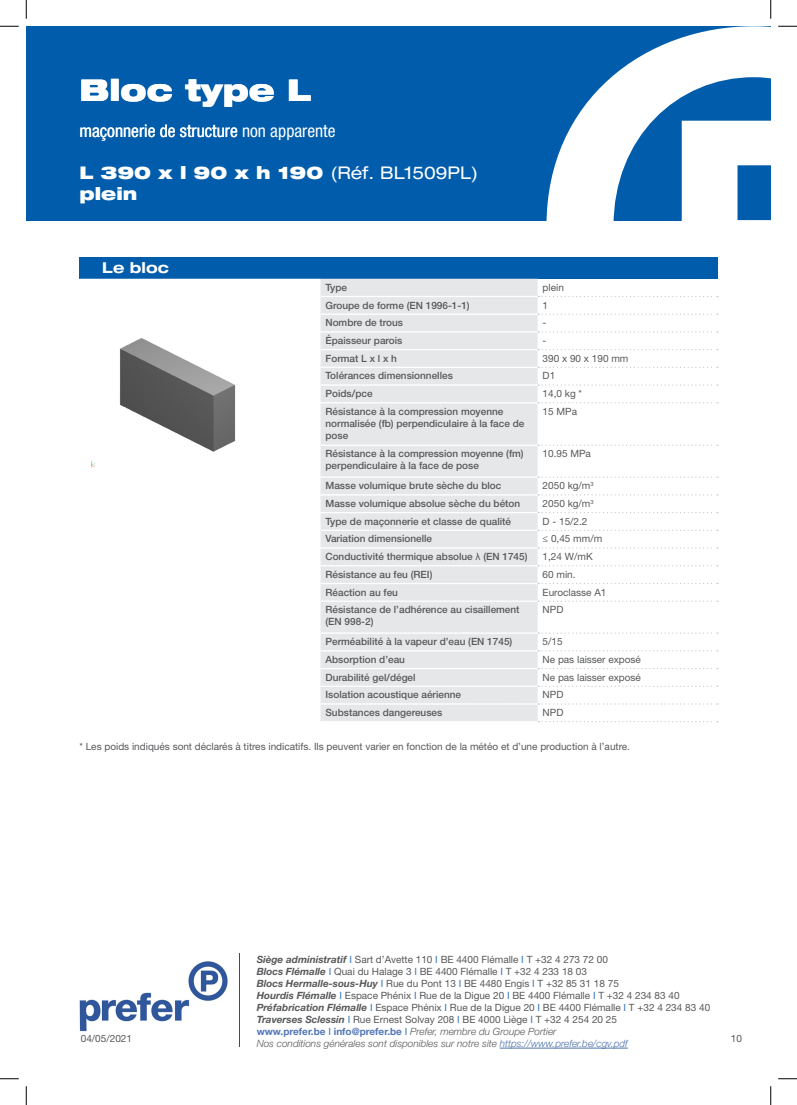
<style>
.page{position:relative;width:797px;height:1105px;background:#fff}
.page>*{position:absolute;margin:0;border:0;box-sizing:border-box;transform-origin:0 0}
.Titre{font:900 expanded 30px "Helvetica Neue LT Std";color:#fff}
.Titre-2{font:condensed 17.5px "Helvetica Neue LT Std";color:#fff}
.Titre_-_Sous_titre{font:expanded 17.5px "Helvetica Neue LT Std";color:#fff}
.Titre_-_Sous_titre-2{font:900 expanded 17.5px "Helvetica Neue LT Std";color:#fff}
.TABLEAU_-_titre{font:700 expanded 15px "Helvetica Neue LT Std";color:#fff}
.TABLEAU_Body{font:10px/12px "Helvetica Neue LT Std";color:#57585a}
.TABLEAU_medium{font:500 10px/12px "Helvetica Neue LT Std";color:#57585a}
.s1{font-weight:900}
.s2{font-family:"Arial";font-weight:400}
.s3{font-weight:700;font-style:italic}
.s4{color:#2f71b7}
.s5{font-weight:700;color:#5176b7}
.s6{font-weight:300;font-style:italic}
.s7{font-weight:300;font-style:italic;color:#4d72ac}
</style>
<div class="page">
<div style="left:26px;top:26px;width:744px;height:195px;background:#015dab"></div>
<svg style="left:574px;top:26px;width:196px;height:378px;fill:#fff"></svg>
<hr style="left:500px;top:1048px;width:128px;height:1px;background:#4d72ac">
<img style="left:79px;top:961px;width:149px;height:71px">
<div style="left:79px;top:257px;width:638px;height:22px;background:#015dab"></div>
<svg style="left:537px;top:334px;width:180px;height:389px"></svg>
<div style="left:320px;top:279px;width:217px;height:442px;background:#e6e7e9"></div>
<svg style="left:321px;top:121px;width:449px;height:213px"></svg>
<svg style="left:321px;top:349px;width:397px;height:1px"></svg>
<svg style="left:321px;top:367px;width:397px;height:1px"></svg>
<svg style="left:321px;top:384px;width:397px;height:2px"></svg>
<svg style="left:321px;top:402px;width:397px;height:1px"></svg>
<svg style="left:321px;top:445px;width:397px;height:1px"></svg>
<svg style="left:321px;top:477px;width:397px;height:1px"></svg>
<svg style="left:321px;top:494px;width:397px;height:1px"></svg>
<svg style="left:321px;top:512px;width:397px;height:1px"></svg>
<svg style="left:321px;top:530px;width:397px;height:1px"></svg>
<svg style="left:321px;top:547px;width:397px;height:2px"></svg>
<svg style="left:321px;top:565px;width:397px;height:1px"></svg>
<svg style="left:321px;top:583px;width:397px;height:1px"></svg>
<svg style="left:321px;top:601px;width:397px;height:1px"></svg>
<svg style="left:321px;top:632px;width:397px;height:2px"></svg>
<svg style="left:321px;top:650px;width:397px;height:1px"></svg>
<svg style="left:321px;top:668px;width:397px;height:1px"></svg>
<svg style="left:321px;top:686px;width:397px;height:1px"></svg>
<svg style="left:321px;top:703px;width:397px;height:2px"></svg>
<svg style="left:537px;top:721px;width:181px;height:1px"></svg>
<img style="left:91px;top:338px;width:145px;height:130px">
<svg style="left:0;top:25px;width:19px;height:2px"></svg>
<svg style="left:778px;top:25px;width:19px;height:2px"></svg>
<svg style="left:0;top:1078px;width:19px;height:1px"></svg>
<svg style="left:778px;top:1078px;width:19px;height:1px"></svg>
<svg style="left:25px;top:0;width:2px;height:19px"></svg>
<svg style="left:25px;top:1086px;width:2px;height:19px"></svg>
<svg style="left:770px;top:0;width:1px;height:19px"></svg>
<svg style="left:770px;top:1086px;width:1px;height:19px"></svg>
<p class="Titre" style="left:79px;top:70px;width:233px">Bloc type L</p>
<p class="Titre-2" style="left:79px;top:121px;width:258px">maçonnerie de structure non apparente</p>
<p class="Titre_-_Sous_titre" style="left:79px;top:162px;width:400px"><span class="s1">L 390 x l 90 x h 190</span> (Réf. BL1509PL)</p>
<p class="Titre_-_Sous_titre-2" style="left:79px;top:182px;width:59px">plein</p>
<p class="TABLEAU_-_titre" style="left:102px;top:258px;width:68px">Le bloc</p>
<p class="TABLEAU_medium" style="left:325px;top:281px;width:23px">Type</p>
<p class="TABLEAU_Body" style="left:542px;top:281px;width:23px">plein</p>
<p class="TABLEAU_medium" style="left:325px;top:299px;width:146px">Groupe de forme (EN 1996-1-1)</p>
<p class="TABLEAU_Body" style="left:542px;top:299px;width:7px">1</p>
<p class="TABLEAU_medium" style="left:325px;top:317px;width:79px">Nombre de trous</p>
<p class="TABLEAU_Body" style="left:542px;top:317px;width:5px">-</p>
<p class="TABLEAU_medium" style="left:325px;top:334px;width:78px">Épaisseur parois</p>
<p class="TABLEAU_Body" style="left:542px;top:334px;width:5px">-</p>
<p class="TABLEAU_medium" style="left:325px;top:352px;width:73px">Format L x l x h</p>
<p class="TABLEAU_Body" style="left:542px;top:352px;width:87px">390 x 90 x 190 mm</p>
<p class="TABLEAU_medium" style="left:325px;top:370px;width:129px">Tolérances dimensionnelles</p>
<p class="TABLEAU_Body" style="left:542px;top:370px;width:14px">D1</p>
<p class="TABLEAU_medium" style="left:325px;top:387px;width:49px">Poids/pce</p>
<p class="TABLEAU_Body" style="left:542px;top:387px;width:41px">14,0 kg *</p>
<p class="TABLEAU_medium" style="left:325px;top:405px;width:200px">Résistance à la compression moyenne normalisée (fb) perpendiculaire à la face de pose</p>
<p class="TABLEAU_Body" style="left:542px;top:405px;width:36px">15 MPa</p>
<p class="TABLEAU_medium" style="left:325px;top:448px;width:200px">Résistance à la compression moyenne (fm) perpendiculaire à la face de pose</p>
<p class="TABLEAU_Body" style="left:542px;top:448px;width:50px">10.95 MPa</p>
<p class="TABLEAU_medium" style="left:325px;top:480px;width:177px">Masse volumique brute sèche du bloc</p>
<p class="TABLEAU_Body" style="left:542px;top:480px;width:53px">2050 kg/m<sup>3</sup></p>
<p class="TABLEAU_medium" style="left:325px;top:497px;width:196px">Masse volumique absolue sèche du béton</p>
<p class="TABLEAU_Body" style="left:542px;top:497px;width:53px">2050 kg/m<sup>3</sup></p>
<p class="TABLEAU_medium" style="left:325px;top:515px;width:187px">Type de maçonnerie et classe de qualité</p>
<p class="TABLEAU_Body" style="left:542px;top:515px;width:46px">D - 15/2.2</p>
<p class="TABLEAU_medium" style="left:325px;top:533px;width:108px">Variation dimensionelle</p>
<p class="TABLEAU_Body" style="left:542px;top:533px;width:61px">≤ 0,45 mm/m</p>
<p class="TABLEAU_medium" style="left:325px;top:551px;width:203px">Conductivité thermique absolue <span class="s2">λ</span> (EN 1745)</p>
<p class="TABLEAU_Body" style="left:542px;top:550px;width:52px">1,24 W/mK</p>
<p class="TABLEAU_medium" style="left:325px;top:568px;width:108px">Résistance au feu (REI)</p>
<p class="TABLEAU_Body" style="left:542px;top:568px;width:34px">60 min.</p>
<p class="TABLEAU_medium" style="left:325px;top:586px;width:74px">Réaction au feu</p>
<p class="TABLEAU_Body" style="left:542px;top:586px;width:65px">Euroclasse A1</p>
<p class="TABLEAU_medium" style="left:325px;top:604px;width:195px">Résistance de l’adhérence au cisaillement</p>
<p class="TABLEAU_medium" style="left:325px;top:616px;width:49px">(EN 998-2)</p>
<p class="TABLEAU_Body" style="left:542px;top:604px;width:22px">NPD</p>
<p class="TABLEAU_medium" style="left:325px;top:636px;width:188px">Perméabilité à la vapeur d’eau (EN 1745)</p>
<p class="TABLEAU_Body" style="left:542px;top:635px;width:22px">5/15</p>
<p class="TABLEAU_medium" style="left:325px;top:653px;width:81px">Absorption d’eau</p>
<p class="TABLEAU_Body" style="left:542px;top:653px;width:100px">Ne pas laisser exposé</p>
<p class="TABLEAU_medium" style="left:325px;top:671px;width:92px">Durabilité gel/dégel</p>
<p class="TABLEAU_Body" style="left:542px;top:671px;width:100px">Ne pas laisser exposé</p>
<p class="TABLEAU_medium" style="left:325px;top:689px;width:137px">Isolation acoustique aérienne</p>
<p class="TABLEAU_Body" style="left:542px;top:689px;width:22px">NPD</p>
<p class="TABLEAU_medium" style="left:325px;top:706px;width:118px">Substances dangereuses</p>
<p class="TABLEAU_Body" style="left:542px;top:706px;width:22px">NPD</p>
<p class="TABLEAU_Body" style="left:79px;top:740px;width:552px">* Les poids indiqués sont déclarés à titres indicatifs. Ils peuvent varier en fonction de la météo et d’une production à l’autre.</p>
<p class="TABLEAU_Body" style="left:81px;top:1032px;width:53px">04/05/2021</p>
<p class="TABLEAU_Body" style="left:257px;top:953px;width:455px"><span class="s3">Siège administratif</span> <span class="s4">I</span> Sart d’Avette 110 <span class="s4">I</span> BE 4400 Flémalle <span class="s4">I</span> T +32 4 273 72 00<br><span class="s3">Blocs Flémalle</span> <span class="s4">I</span> Quai du Halage 3 <span class="s4">I</span> BE 4400 Flémalle <span class="s4">I</span> T +32 4 233 18 03<br><span class="s3">Blocs Hermalle-sous-Huy</span> <span class="s4">I</span> Rue du Pont 13 <span class="s4">I</span> BE 4480 Engis <span class="s4">I</span> T +32 85 31 18 75<br><span class="s3">Hourdis Flémalle</span> <span class="s4">I</span> Espace Phénix <span class="s4">I</span> Rue de la Digue 20 <span class="s4">I</span> BE 4400 Flémalle <span class="s4">I</span> T +32 4 234 83 40<br><span class="s3">Préfabrication Flémalle</span> <span class="s4">I</span> Espace Phénix <span class="s4">I</span> Rue de la Digue 20 <span class="s4">I</span> BE 4400 Flémalle <span class="s4">I</span> T +32 4 234 83 40<br><span class="s3">Traverses Sclessin</span> <span class="s4">I</span> Rue Ernest Solvay 208 <span class="s4">I</span> BE 4000 Liège <span class="s4">I</span> T +32 4 254 20 25<br><span class="s5">www.prefer.be</span> <span class="s4">I</span> <span class="s5">info@prefer.be</span> <span class="s4">I</span> <span class="s6">Prefer, membre du Groupe Portier<br>Nos conditions générales sont disponibles sur notre site</span> <span class="s7">https://www.prefer.be/cgv.pdf</span></p>
<p class="TABLEAU_Body" style="left:730px;top:1032px;width:13px">10</p>
</div>
